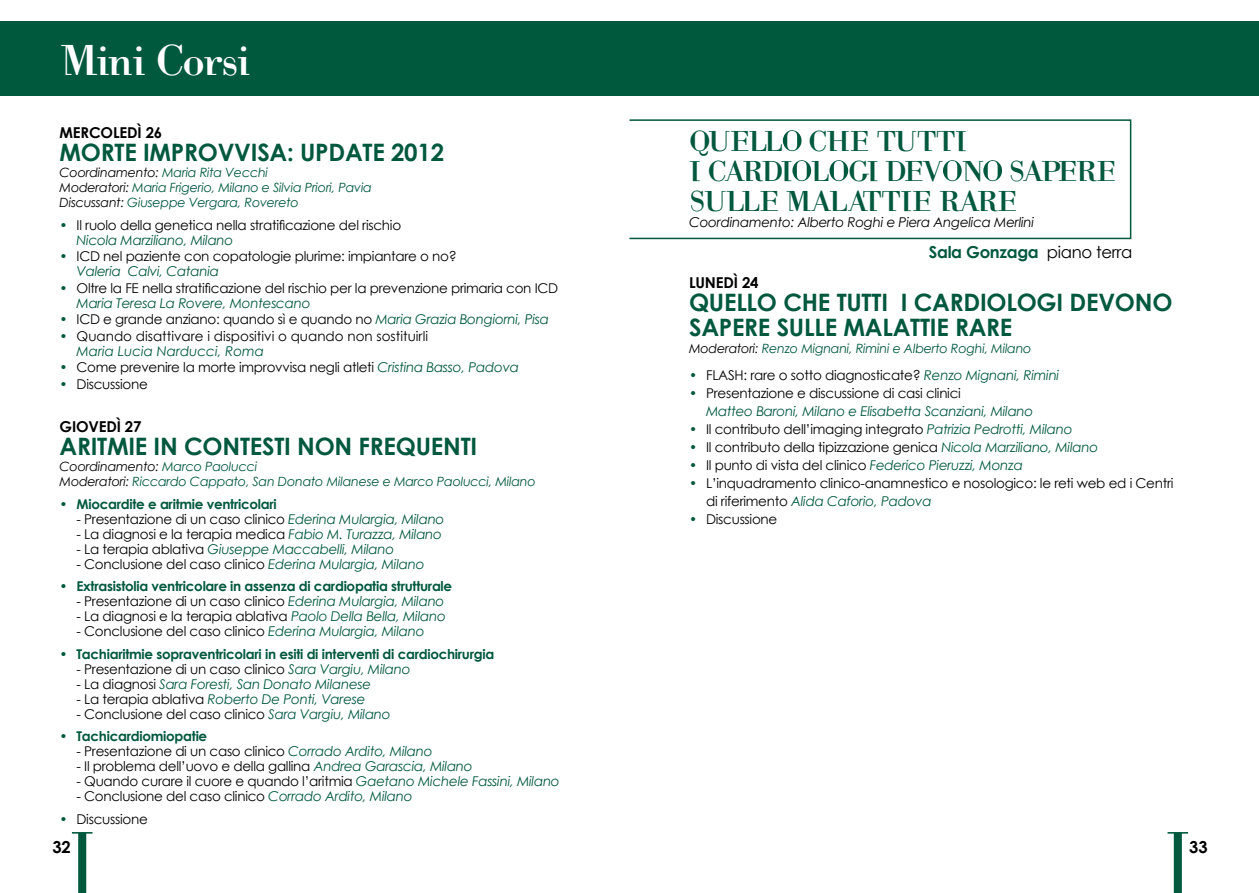
<style>
.page{position:relative;width:1259px;height:893px;background:#fff}
.page>*{position:absolute;margin:0;border:0;box-sizing:border-box;transform-origin:0 0}
.t1{font:45px "Help Us Giambattista";letter-spacing:-.035em;color:#fff}
.t2{font:30px/30px "Help Us Giambattista";letter-spacing:-.045em;color:#00583d}
.t3{font:700 24px "Century Gothic";letter-spacing:-.01em;color:#00583d}
.t4{font:700 16.5px "Century Gothic";color:#00583d}
.t5{font:700 16.5px "Century Gothic";color:#000}
.t6{font:700 15px "Century Gothic";letter-spacing:-.01em;color:#000}
.t7{font:13.5px/15px "Century Gothic";letter-spacing:-.02em;color:#000}
.t8{font:italic 13.5px/18px "Century Gothic";letter-spacing:-.02em;color:#00583d}
.t9{font:700 13.5px "Century Gothic";letter-spacing:-.02em;color:#00583d}
.t10{font:13.5px/15px "Century Gothic";color:#000}
.t11{font:italic 13.5px "Century Gothic";letter-spacing:-.02em;color:#000}
.t12{font:italic 12.75px/15px "Century Gothic";letter-spacing:-.02em;color:#00583d}
.s1{color:#000}
.s2{color:#00583d}
.s3{font-style:italic;color:#00583d}
.s4{font-weight:400}
.s5{font-style:normal;color:#000}
.s6{font-weight:400;color:#000}
.s7{font-style:normal}
</style>
<div class="page">
<svg style="left:72px;top:832px;width:20px;height:61px"></svg>
<svg style="left:1167px;top:832px;width:21px;height:61px"></svg>
<div style="left:629px;top:119px;width:502px;height:120px;border:2px solid #00583d"></div>
<svg style="left:783px;top:130px;width:18px;height:21px"></svg>
<svg style="left:792px;top:160px;width:19px;height:21px"></svg>
<svg style="left:829px;top:160px;width:19px;height:21px"></svg>
<svg style="left:943px;top:160px;width:18px;height:21px"></svg>
<svg style="left:983px;top:160px;width:19px;height:21px"></svg>
<div style="left:0;top:21px;width:1259px;height:75px;background:#00583d"></div>
<h1 class="t1" style="left:61px;top:33px;width:191px">Mini Corsi</h1>
<p class="t6" style="left:60px;top:123px;width:104px">MERCOLE Dì 26</p>
<h3 class="t3" style="left:60px;top:137px;width:36px">MORTE</h3>
<h3 class="t3" style="left:143px;top:137px;width:216px">IMPROVVISA: UPDATE</h3>
<h3 class="t3" style="left:391px;top:137px;width:55px">2012</h3>
<p class="t12" style="left:60px;top:165px;width:314px"><span class="s1">Coordinamento:</span> Maria Rita Vecchi<br><span class="s1">Moderatori:</span> Maria Frigerio, Milano e Silvia Priori, Pavia<br><span class="s1">Discussant:</span> Giuseppe Vergara, Rovereto</p>
<p class="t7" style="left:77px;top:217px;width:326px;text-indent:-17px"><span class="s2">•</span> Il ruolo della genetica nella stratificazione del rischio<br><span class="s3">Nicola Marziliano, Milano</span></p>
<p class="t7" style="left:77px;top:249px;width:382px;text-indent:-17px"><span class="s2">•</span> ICD nel paziente con copatologie plurime: impiantare o no?<br><span class="s3">Valeria Calvi, Catania</span></p>
<p class="t7" style="left:77px;top:280px;width:483px;text-indent:-17px"><span class="s2">•</span> Oltre la FE nella stratificazione del rischio per la prevenzione primaria con ICD<br><span class="s3">Maria Teresa La Rovere, Montescano</span></p>
<p class="t7" style="left:60px;top:312px;width:491px"><span class="s2">•</span> ICD e grande anziano: quando sì e quando no <span class="s3">Maria Grazia Bongiorni, Pisa</span></p>
<p class="t10" style="left:77px;top:328px;width:353px;text-indent:-17px"><span class="s2">•</span> Quando disattivare i dispositivi o quando non sostituirli<br><span class="s3">Maria Lucia Narducci, Roma</span></p>
<p class="t7" style="left:60px;top:360px;width:461px"><span class="s2">•</span> Come prevenire la morte improvvisa negli atleti <span class="s3">Cristina Basso, Padova</span></p>
<p class="t7" style="left:60px;top:376px;width:90px"><span class="s2">•</span> Discussione</p>
<p class="t6" style="left:60px;top:417px;width:84px">GIOVEDì 27</p>
<h3 class="t3" style="left:60px;top:431px;width:13px">ARIT</h3>
<h3 class="t3" style="left:107px;top:431px;width:109px">MIE IN CONTESTI</h3>
<h3 class="t3" style="left:297px;top:431px;width:19px">NON</h3>
<h3 class="t3" style="left:359px;top:431px;width:84px">FREQUENTI</h3>
<p class="t12" style="left:60px;top:459px;width:478px"><span class="s1">Coordinamento:</span> Marco Paolucci<br><span class="s1">Moderatori:</span> Riccardo Cappato, San Donato Milanese e Marco Paolucci, Milano</p>
<p class="t9" style="left:60px;top:495px;width:219px"><span class="s4">•</span> Miocardite e aritmie ventricolari</p>
<p class="t7" style="left:77px;top:511px;width:369px">- Presentazione di un caso clinico <span class="s3">Ederina Mulargia, Milano</span></p>
<p class="t7" style="left:77px;top:526px;width:367px">- La diagnosi e la terapia medica <span class="s3">Fabio M. Turazza, Milano</span></p>
<p class="t8" style="left:77px;top:540px;width:319px"><span class="s5">- La terapia ablativa</span> Giuseppe Maccabelli, Milano</p>
<p class="t7" style="left:77px;top:556px;width:349px">- Conclusione del caso clinico <span class="s3">Ederina Mulargia, Milano</span></p>
<p class="t9" style="left:60px;top:578px;width:394px"><span class="s4">•</span> Extrasistolia ventricolare in assenza di cardiopatia strutturale</p>
<p class="t7" style="left:77px;top:594px;width:369px">- Presentazione di un caso clinico <span class="s3">Ederina Mulargia, Milano</span></p>
<p class="t7" style="left:77px;top:609px;width:371px">- La diagnosi e la terapia ablativa <span class="s3">Paolo Della Bella, Milano</span></p>
<p class="t7" style="left:77px;top:624px;width:349px">- Conclusione del caso clinico <span class="s3">Ederina Mulargia, Milano</span></p>
<p class="t9" style="left:60px;top:645px;width:436px"><span class="s4">•</span> Tachiaritmie sopraventricolari in esiti di interventi di cardiochirurgia</p>
<p class="t7" style="left:77px;top:661px;width:336px">- Presentazione di un caso clinico <span class="s3">Sara Vargiu, Milano</span></p>
<p class="t8" style="left:77px;top:675px;width:296px"><span class="s5">- La diagnosi</span> Sara Foresti, San Donato Milanese</p>
<p class="t8" style="left:77px;top:690px;width:291px"><span class="s5">- La terapia ablativa</span> Roberto De Ponti, Varese</p>
<p class="t7" style="left:77px;top:706px;width:316px">- Conclusione del caso clinico <span class="s3">Sara Vargiu, Milano</span></p>
<p class="t9" style="left:60px;top:728px;width:149px"><span class="s4">•</span> Tachicardiomiopatie</p>
<p class="t7" style="left:77px;top:744px;width:357px">- Presentazione di un caso clinico <span class="s3">Corrado Ardito, Milano</span></p>
<p class="t7" style="left:77px;top:759px;width:398px">- Il problema dell’uovo e della gallina <span class="s3">Andrea Garascia, Milano</span></p>
<p class="t7" style="left:77px;top:774px;width:485px">- Quando curare il cuore e quando l’aritmia <span class="s3">Gaetano Michele Fassini, Milano</span></p>
<p class="t7" style="left:77px;top:789px;width:338px">- Conclusione del caso clinico <span class="s3">Corrado Ardito, Milano</span></p>
<p class="t7" style="left:60px;top:811px;width:90px"><span class="s2">•</span> Discussione</p>
<h2 class="t2" style="left:689px;top:126px;width:429px">QUELL CHE TUTTI<br>I CARDI L GI DEV N SAPERE<br>SULLE MALATTIE RARE</h2>
<p class="t11" style="left:689px;top:214px;width:347px">Coordinamento: Alberto Roghi e Piera Angelica Merlini</p>
<p class="t4" style="left:929px;top:242px;width:205px">Sala Gonzaga <span class="s6">piano terra</span></p>
<p class="t6" style="left:689px;top:273px;width:71px">LUNEDì 24</p>
<h3 class="t3" style="left:689px;top:287px;width:49px">QUELLO</h3>
<h3 class="t3" style="left:783px;top:287px;width:88px">CHE TUTTI</h3>
<h3 class="t3" style="left:900px;top:287px;width:94px">I CARDIOLO</h3>
<h3 class="t3" style="left:1036px;top:287px;width:98px">GI DEVONO</h3>
<h3 class="t3" style="left:689px;top:312px;width:56px">SAPERE</h3>
<h3 class="t3" style="left:776px;top:312px;width:101px">SULLE MALATTIE</h3>
<h3 class="t3" style="left:955px;top:312px;width:15px">RARE</h3>
<p class="t12" style="left:689px;top:340px;width:344px"><span class="s1">Moderatori:</span> Renzo Mignani, Rimini e Alberto Roghi, Milano</p>
<p class="t7" style="left:689px;top:367px;width:372px"><span class="s2">•</span> FLASH: rare o sotto diagnosticate? <span class="s3">Renzo Mignani, Rimini</span></p>
<p class="t8" style="left:706px;top:383px;width:329px;text-indent:-17px"><span class="s7">•</span> <span class="s5">Presentazione e discussione di casi clinici<br></span>Matteo Baroni, Milano e Elisabetta Scanziani, Milano</p>
<p class="t7" style="left:689px;top:421px;width:385px"><span class="s2">•</span> Il contributo dell’imaging integrato <span class="s3">Patrizia Pedrotti, Milano</span></p>
<p class="t7" style="left:689px;top:439px;width:411px"><span class="s2">•</span> Il contributo della tipizzazione genica <span class="s3">Nicola Marziliano, Milano</span></p>
<p class="t7" style="left:689px;top:457px;width:335px"><span class="s2">•</span> Il punto di vista del clinico <span class="s3">Federico Pieruzzi, Monza</span></p>
<p class="t7" style="left:706px;top:473px;width:469px;line-height:18px;text-indent:-17px"><span class="s2">•</span> L’inquadramento clinico-anamnestico e nosologico: le reti web ed i Centri di riferimento <span class="s3">Alida Caforio, Padova</span></p>
<p class="t7" style="left:689px;top:511px;width:90px"><span class="s2">•</span> Discussione</p>
<p class="t5" style="left:52px;top:836px;width:20px">32</p>
<p class="t5" style="left:1189px;top:836px;width:20px">33</p>
</div>
